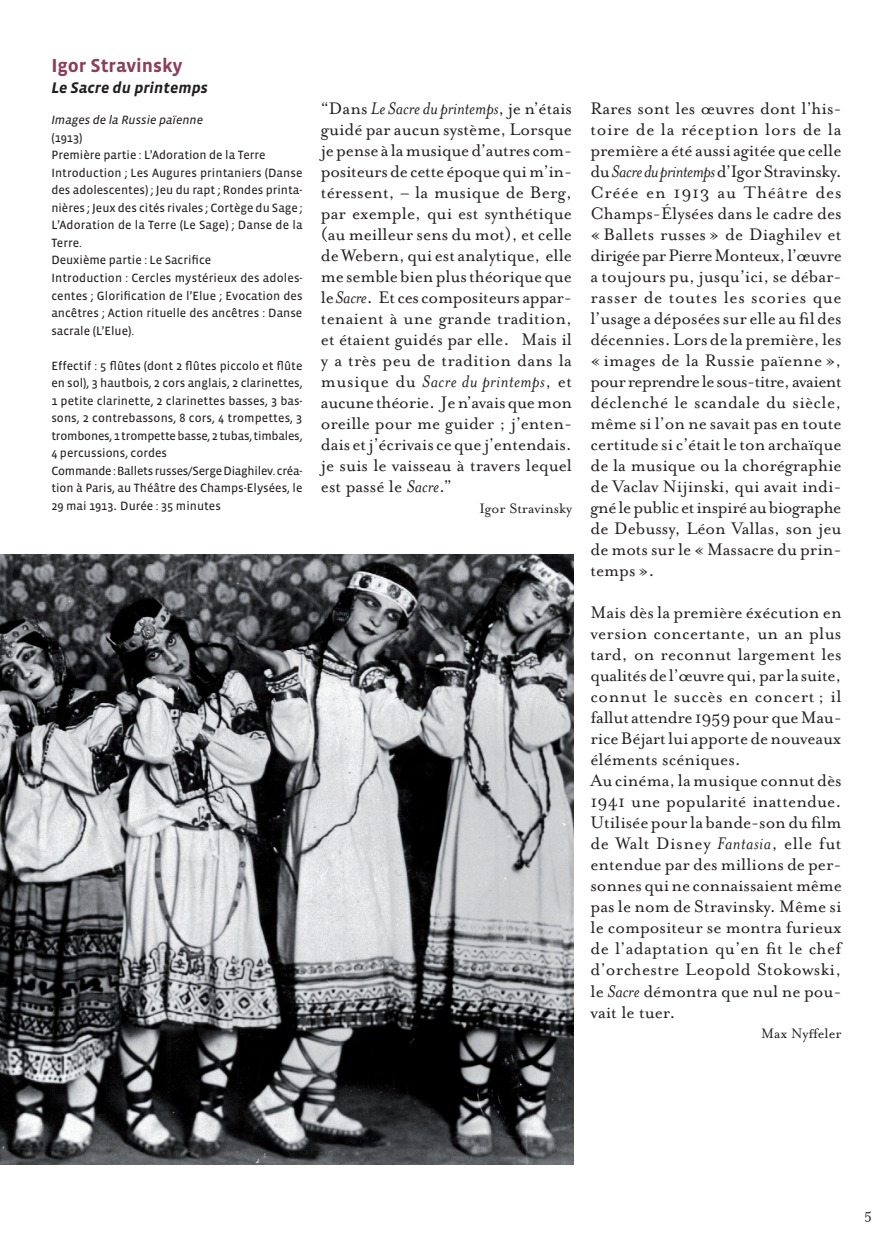
<style>
.page{position:relative;width:893px;height:1241px;background:#fff}
.page>*{position:absolute;margin:0;border:0;box-sizing:border-box;transform-origin:0 0}
.t1{font:19.25px/21px "Mrs Eaves Roman";color:#231f20;text-align:justify}
.t2{font:italic 19.25px "Mrs Eaves";color:#231f20}
.t3{font:italic 19.25px "Mrs Eaves";letter-spacing:.03em;color:#231f20}
.t4{font:700 19.25px "Vista Sans";color:#8a3f5b}
.t5{font:15.75px "Mrs Eaves Roman";color:#231f20}
.t6{font:italic 700 15.75px "Vista Sans";color:#231f20}
.t7{font:12.25px/17.5px "Vista Sans Reg";color:#231f20}
.t8{font:italic 12.25px "Vista Sans Reg";color:#231f20}
.s1{font-size:15.75px}
.s2{font-family:"Mrs Eaves Roman";font-style:normal}
.s3{font-family:"Mrs Eaves";font-style:italic}
</style>
<div class="page">
<img style="left:0;top:554px;width:574px;height:610px">
<p class="t4" style="left:51px;top:55px;width:133px">Igor Stravinsky</p>
<p class="t6" style="left:51px;top:79px;width:158px">Le Sacre du printemps</p>
<p class="t8" style="left:51px;top:114px;width:153px">Images de la Russie païenne</p>
<p class="t7" style="left:51px;top:129px;width:253px">(1913)<br>Première partie : L’Adoration de la Terre Introduction ; Les Augures printaniers (Danse des adolescentes) ; Jeu du rapt ; Rondes printa&shy;nières ; Jeux des cités rivales ; Cortège du Sage ; L’Adoration de la Terre (Le Sage) ; Danse de la Terre.<br>Deuxième partie : Le Sacrifice<br>Introduction : Cercles mystérieux des adoles&shy;centes ; Glorification de l’Elue ; Evocation des ancêtres ; Action rituelle des ancêtres : Danse sacrale (L’Elue).</p>
<p class="t7" style="left:51px;top:357px;width:253px">Effectif : 5 flûtes (dont 2 flûtes piccolo et flûte en sol), 3 hautbois, 2 cors anglais, 2 clarinettes, 1 petite clarinette, 2 clarinettes basses, 3 bas&shy;sons, 2 contrebassons, 8 cors, 4 trompettes, 3 trombones, 1 trompette basse, 2 tubas, timbales, 4 percussions, cordes<br>Commande : Ballets russes/Serge Diaghilev. créa&shy;tion à Paris, au Théâtre des Champs-Elysées, le 29 mai 1913<span class="s1">.</span> Durée : 35 minutes</p>
<p class="t2" style="left:321px;top:96px;width:253px"><span class="s2">“Dans</span> Le Sacre du printemps<span class="s2">, je n’étais</span></p>
<p class="t1" style="left:321px;top:118px;width:253px">guidé par aucun système, Lorsque jepenseàlamusiqued’autrescom&shy;positeursdecetteépoquequim’in&shy;téressent, – la musique de Berg, par exemple, qui est synthétique (au meilleur sens du mot), et celle de Webern, qui est analytique, elle me semble bien plus théorique que le<span class="s3">Sacre</span>. Etcescompositeursappar&shy;tenaient à une grande tradition, et étaient guidés par elle. Mais il y a très peu de tradition dans la</p>
<p class="t3" style="left:321px;top:369px;width:253px"><span class="s2">musique du</span> Sacre du printemps<span class="s2">, et</span></p>
<p class="t1" style="left:321px;top:391px;width:253px">aucunethéorie. Jen’avaisquemon oreille pour me guider ; j’enten&shy;dais et j’écrivais ce que j’entendais. je suis le vaisseau à travers lequel est passé le <span class="s3">Sacre</span>.”</p>
<p class="t5" style="left:479px;top:498px;width:94px">Igor Stravinsky</p>
<p class="t1" style="left:590px;top:97px;width:253px">Rares sont les œuvres dont l’his&shy;toire de la réception lors de la première a été aussi agitée que celle du<span class="s3">Sacreduprintemps</span>d’IgorStravinsky.<br>Créée en 1913 au Théâtre des Champs-Élysées dans le cadre des « Ballets russes » de Diaghilev et dirigéeparPierreMonteux,l’œuvre a toujours pu, jusqu’ici, se débar&shy;rasser de toutes les scories que l’usage a déposées sur elle au fil des décennies. Lors de la première, les « images de la Russie païenne », pourreprendrelesous-titre,avaient déclenché le scandale du siècle, même si l’on ne savait pas en toute certitude si c’était le ton archaïque de la musique ou la chorégraphie de Vaclav Nijinski, qui avait indi&shy;gnélepublicetinspiréaubiographe de Debussy, Léon Vallas, son jeu de mots sur le « Massacre du prin&shy;temps ».</p>
<p class="t1" style="left:590px;top:601px;width:253px;text-align:left">Mais dès la première éxécution en version concertante, un an plus tard, on reconnut largement les qualitésdel’œuvrequi,parlasuite, connut le succès en concert ; il fallutattendre1959pourqueMau&shy;rice Béjart lui apporte de nouveaux éléments scéniques.<br>Au cinéma, la musique connut dès<br>1941 une popularité inattendue.<br>Utilisée pour la bande-son du film de Walt Disney <span class="s3">Fantasia</span>, elle fut entendue par des millions de per&shy;sonnes qui ne connaissaient même pas le nom de Stravinsky. Même si le compositeur se montra furieux de l’adaptation qu’en fit le chef d’orchestre Leopold Stokowski, le <span class="s3">Sacre</span> démontra que nul ne pou&shy;vait le tuer.</p>
<p class="t5" style="left:761px;top:1023px;width:82px">Max Nyffeler</p>
<p class="t5" style="left:864px;top:1204px;width:9px">5</p>
</div>
